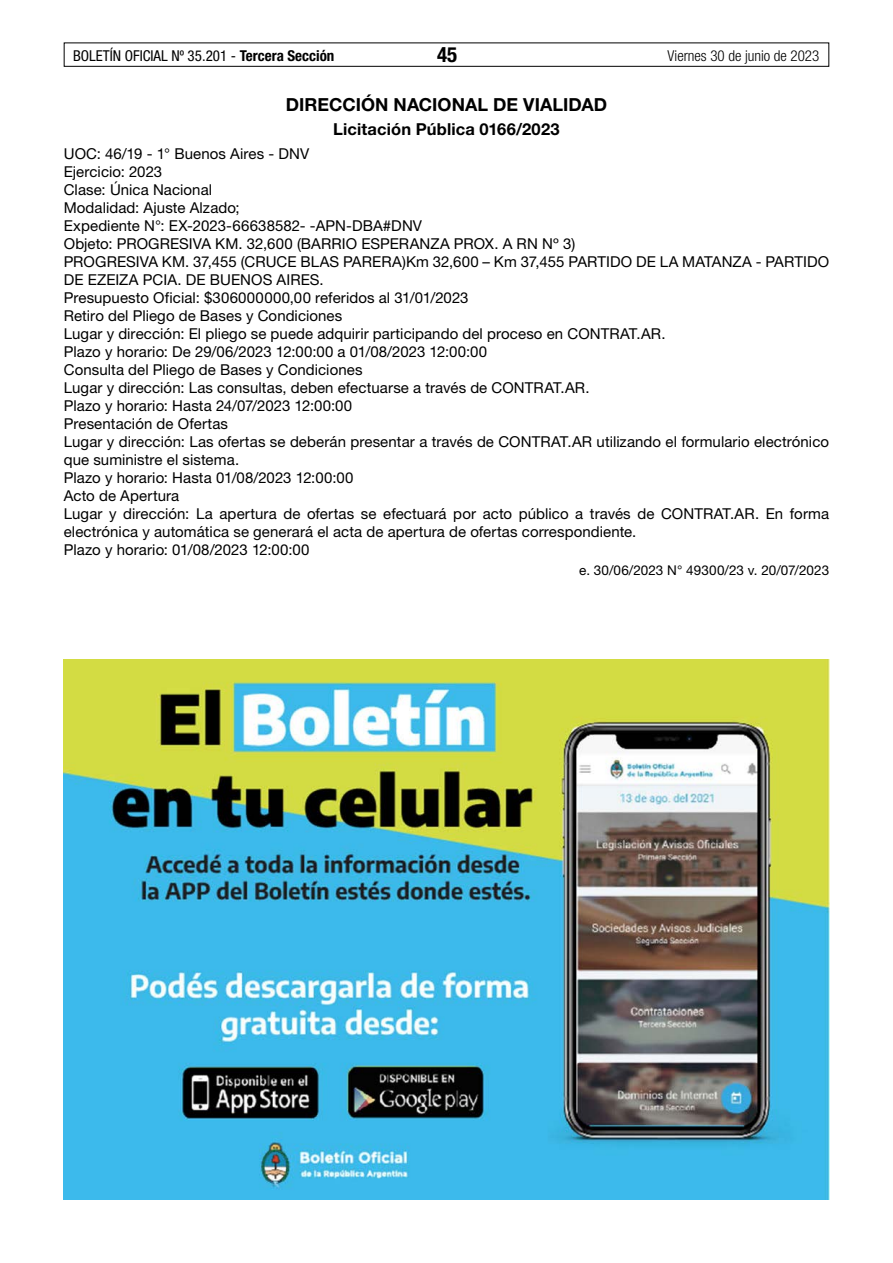
<style>
.page{position:relative;width:893px;height:1263px;background:#fff}
.page>*{position:absolute;margin:0;border:0;box-sizing:border-box;transform-origin:0 0}
.t1{font:700 condensed 21px "Helvetica Neue LT Std";color:#000}
.t2{font:700 18px "Helvetica Neue LT Std";letter-spacing:.005em;color:#000}
.t3{font:700 16.5px "Helvetica Neue LT Std";letter-spacing:.01em;color:#000}
.t4{font:15px/18px "Helvetica Neue LT Std";letter-spacing:.005em;color:#000}
.t5{font:condensed 15px "Helvetica Neue LT Std";color:#000}
.t6{font:300 condensed 15px "Helvetica Neue LT Std";color:#000}
.t7{font:13.5px "Helvetica Neue LT Std";letter-spacing:.005em;color:#000}
.s1{font-weight:700}
</style>
<div class="page">
<div style="left:64px;top:43px;width:765px;height:24px;border:1px solid #000"></div>
<img style="left:64px;top:659px;width:765px;height:540px">
<p class="t5" style="left:73px;top:47px;width:263px">BOLETÍN OFICIAL Nº 35.201 - <span class="s1">Tercera Sección</span></p>
<h1 class="t1" style="left:437px;top:42px;width:22px">45</h1>
<p class="t6" style="left:668px;top:47px;width:153px">Viernes 30 de junio de 2023</p>
<p class="t2" style="left:286px;top:93px;width:323px">DIRECCIÓN NACIONAL DE VIALIDAD</p>
<p class="t3" style="left:333px;top:119px;width:228px">Licitación Pública 0166/2023</p>
<p class="t4" style="left:64px;top:145px;width:767px">UOC: 46/19 - 1° Buenos Aires - DNV<br>Ejercicio: 2023<br>Clase: Única Nacional<br>Modalidad: Ajuste Alzado;<br>Expediente N°: EX-2023-66638582- -APN-DBA#DNV<br>Objeto: PROGRESIVA KM. 32,600 (BARRIO ESPERANZA PROX. A RN Nº 3)<br>PROGRESIVA KM. 37,455 (CRUCE BLAS PARERA)Km 32,600 – Km 37,455 PARTIDO DE LA MATANZA - PARTIDO DE EZEIZA PCIA. DE BUENOS AIRES.<br>Presupuesto Oficial: $306000000,00 referidos al 31/01/2023<br>Retiro del Pliego de Bases y Condiciones<br>Lugar y dirección: El pliego se puede adquirir participando del proceso en CONTRAT.AR.<br>Plazo y horario: De 29/06/2023 12:00:00 a 01/08/2023 12:00:00<br>Consulta del Pliego de Bases y Condiciones<br>Lugar y dirección: Las consultas, deben efectuarse a través de CONTRAT.AR.<br>Plazo y horario: Hasta 24/07/2023 12:00:00<br>Presentación de Ofertas<br>Lugar y dirección: Las ofertas se deberán presentar a través de CONTRAT.AR utilizando el formulario electrónico que suministre el sistema.<br>Plazo y horario: Hasta 01/08/2023 12:00:00<br>Acto de Apertura<br>Lugar y dirección: La apertura de ofertas se efectuará por acto público a través de CONTRAT.AR. En forma electrónica y automática se generará el acta de apertura de ofertas correspondiente.<br>Plazo y horario: 01/08/2023 12:00:00</p>
<p class="t7" style="left:579px;top:562px;width:252px">e. 30/06/2023 N° 49300/23 v. 20/07/2023</p>
</div>
